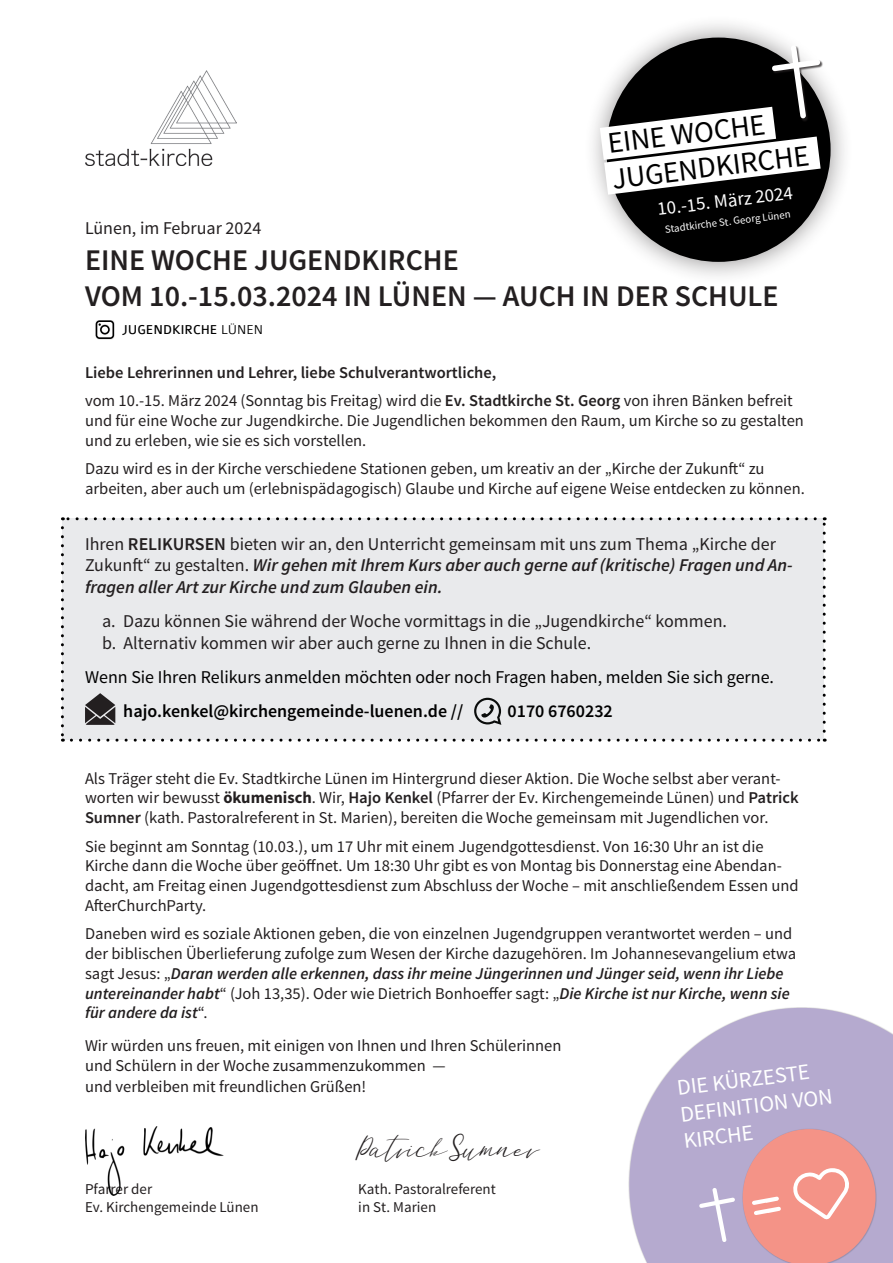
<style>
.page{position:relative;width:893px;height:1263px;background:#fff}
.page>*{position:absolute;margin:0;border:0;box-sizing:border-box;transform-origin:0 0}
.t1{font:600 30px "Source Sans Pro";color:#231f20}
.t2{font:29.85px "Source Sans Pro";color:#000}
.t3{font:25.5px "Halymoon";color:#231f20}
.t4{font:22.2px/26.7px "Source Sans Pro";color:#fff}
.t5{font:19.05px "Source Sans Pro";color:#fff}
.t6{font:italic 600 18px/21.6px "Source Sans Pro";color:#231f20}
.t7{font:18px "Source Sans Pro";color:#231f20}
.t8{font:18px "Source Sans Pro";color:#000}
.t9{font:600 18px "Source Sans Pro";color:#000}
.t10{font:16.5px/19.8px "Source Sans Pro";color:#231f20}
.t11{font:600 16.5px "Source Sans Pro";color:#231f20}
.t12{font:15px "Source Sans Pro";color:#231f20}
.t13{font:13.8px "Colaborate";color:#000}
.t14{font:10.8px "Source Sans Pro";color:#fff}
.s1{font-weight:300}
.s2{font-weight:600}
.s3{font-weight:400;font-style:normal}
.s4{font-style:normal}
.s5{font-weight:700}
.s6{font-weight:600;font-style:italic}
</style>
<div class="page">
<svg style="left:629px;top:1008px;width:264px;height:255px;fill:#b5aacf"></svg>
<div style="left:62px;top:519px;width:762px;height:221px;background:#e9eaec"></div>
<svg style="left:61px;top:528px;width:3px;height:214px"></svg>
<svg style="left:71px;top:739px;width:754px;height:3px"></svg>
<svg style="left:823px;top:517px;width:3px;height:214px"></svg>
<svg style="left:62px;top:517px;width:753px;height:3px"></svg>
<div style="left:583px;top:14px;width:271px;height:271px;background:#231f20;opacity:.5"></div>
<div style="left:606px;top:38px;width:225px;height:224px;background:#000;border-radius:50%"></div>
<div style="left:773px;top:46px;width:51px;height:76px;background:#231f20;opacity:.75"></div>
<svg style="left:600px;top:45px;width:221px;height:150px"></svg>
<img style="left:85px;top:70px;width:152px;height:96px">
<div style="left:95px;top:320px;width:20px;height:20px;background:#231f20;opacity:.2"></div>
<svg style="left:96px;top:320px;width:18px;height:19px"></svg>
<div style="left:742px;top:1128px;width:134px;height:135px;background:#231f20;opacity:.2"></div>
<svg style="left:699px;top:1188px;width:36px;height:54px"></svg>
<svg style="left:743px;top:1129px;width:132px;height:134px;background:#e79c9a"></svg>
<img style="left:85px;top:1127px;width:138px;height:69px">
<svg style="left:85px;top:693px;width:30px;height:32px"></svg>
<svg style="left:474px;top:698px;width:27px;height:27px"></svg>
<p class="t2" style="left:606px;top:125px;width:160px;rotate:-7deg">EINE WOCHE</p>
<p class="t2" style="left:610px;top:161px;width:200px;rotate:-7deg">JUGENDKIRCHE</p>
<p class="t5" style="left:656px;top:197px;width:138px;rotate:-7deg">10.-15. März 2024</p>
<p class="t7" style="left:85px;top:217px;width:178px">Lünen, im Februar 2024</p>
<p class="t14" style="left:664px;top:223px;width:128px;rotate:-7deg">Stadtkirche St. Georg Lünen</p>
<p class="t1" style="left:85px;top:241px;width:375px">EINE WOCHE JUGENDKIRCHE</p>
<p class="t1" style="left:85px;top:277px;width:695px">VOM 10.-15.03.2024 IN LÜNEN — AUCH IN DER SCHULE</p>
<p class="t13" style="left:122px;top:323px;width:142px">JUGENDKIRCHE <span class="s1">LÜNEN</span></p>
<p class="t11" style="left:85px;top:362px;width:413px">Liebe Lehrerinnen und Lehrer, liebe Schulverantwortliche,</p>
<p class="t10" style="left:85px;top:391px;width:720px">vom 10.-15. März 2024 (Sonntag bis Freitag) wird die <span class="s2">Ev. Stadtkirche St. Georg</span> von ihren Bänken befreit und für eine Woche zur Jugendkirche. Die Jugendlichen bekommen den Raum, um Kirche so zu gestalten und zu erleben, wie sie es sich vorstellen.</p>
<p class="t10" style="left:85px;top:459px;width:721px">Dazu wird es in der Kirche verschiedene Stationen geben, um kreativ an der „Kirche der Zukunft“ zu arbeiten, aber auch um (erlebnispädagogisch) Glaube und Kirche auf eigene Weise entdecken zu können.</p>
<p class="t6" style="left:85px;top:533px;width:709px"><span class="s3">Ihren</span> <span class="s4">RELIKURSEN</span> <span class="s3">bieten wir an, den Unterricht gemeinsam mit uns zum Thema „Kirche der<br>Zukunft“ zu gestalten.</span> Wir gehen mit Ihrem Kurs aber auch gerne auf (kritische) Fragen und An&shy;fragen aller Art zur Kirche und zum Glauben ein.</p>
<p class="t7" style="left:102px;top:610px;width:626px">a. Dazu können Sie während der Woche vormittags in die „Jugendkirche“ kommen.</p>
<p class="t7" style="left:102px;top:632px;width:491px">b. Alternativ kommen wir aber auch gerne zu Ihnen in die Schule.</p>
<p class="t8" style="left:85px;top:666px;width:691px">Wenn Sie Ihren Relikurs anmelden möchten oder noch Fragen haben, melden Sie sich gerne.</p>
<p class="t9" style="left:123px;top:700px;width:341px">hajo.kenkel@kirchengemeinde-luenen.de //</p>
<p class="t9" style="left:508px;top:700px;width:107px">0170 6760232</p>
<p class="t10" style="left:85px;top:768px;width:715px">Als Träger steht die Ev. Stadtkirche Lünen im Hintergrund dieser Aktion. Die Woche selbst aber verant&shy;worten wir bewusst <span class="s5">ökumenisch</span>. Wir, <span class="s2">Hajo Kenkel</span> (Pfarrer der Ev. Kirchengemeinde Lünen) und <span class="s2">Patrick<br>Sumner</span> (kath. Pastoralreferent in St. Marien), bereiten die Woche gemeinsam mit Jugendlichen vor.</p>
<p class="t10" style="left:85px;top:836px;width:715px">Sie beginnt am Sonntag (10.03.), um 17 Uhr mit einem Jugendgottesdienst. Von 16:30 Uhr an ist die Kirche dann die Woche über geöffnet. Um 18:30 Uhr gibt es von Montag bis Donnerstag eine Abendan&shy;dacht, am Freitag einen Jugendgottesdienst zum Abschluss der Woche – mit anschließendem Essen und AfterChurchParty.</p>
<p class="t10" style="left:85px;top:924px;width:713px">Daneben wird es soziale Aktionen geben, die von einzelnen Jugendgruppen verantwortet werden – und der biblischen Überlieferung zufolge zum Wesen der Kirche dazugehören. Im Johannesevangelium etwa sagt Jesus: „<span class="s6">Daran werden alle erkennen, dass ihr meine Jüngerinnen und Jünger seid, wenn ihr Liebe untereinander habt</span>“ (Joh 13,35). Oder wie Dietrich Bonhoeffer sagt: „<span class="s6">Die Kirche ist nur Kirche, wenn sie für andere da ist</span>“.</p>
<p class="t10" style="left:85px;top:1036px;width:478px">Wir würden uns freuen, mit einigen von Ihnen und Ihren Schülerinnen und Schülern in der Woche zusammenzukommen —</p>
<p class="t10" style="left:85px;top:1077px;width:283px">und verbleiben mit freundlichen Grüßen!</p>
<p class="t4" style="left:676px;top:1075px;width:155px;rotate:-7deg">DIE KÜRZESTE<br>DEFINITION VON<br>KIRCHE</p>
<p class="t3" style="left:358px;top:1132px;width:181px">Patrick Sumner</p>
<p class="t12" style="left:85px;top:1180px;width:69px">Pfarrer der</p>
<p class="t12" style="left:85px;top:1198px;width:175px">Ev. Kirchengemeinde Lünen</p>
<p class="t12" style="left:358px;top:1180px;width:139px">Kath. Pastoralreferent</p>
<p class="t12" style="left:358px;top:1198px;width:79px">in St. Marien</p>
</div>
